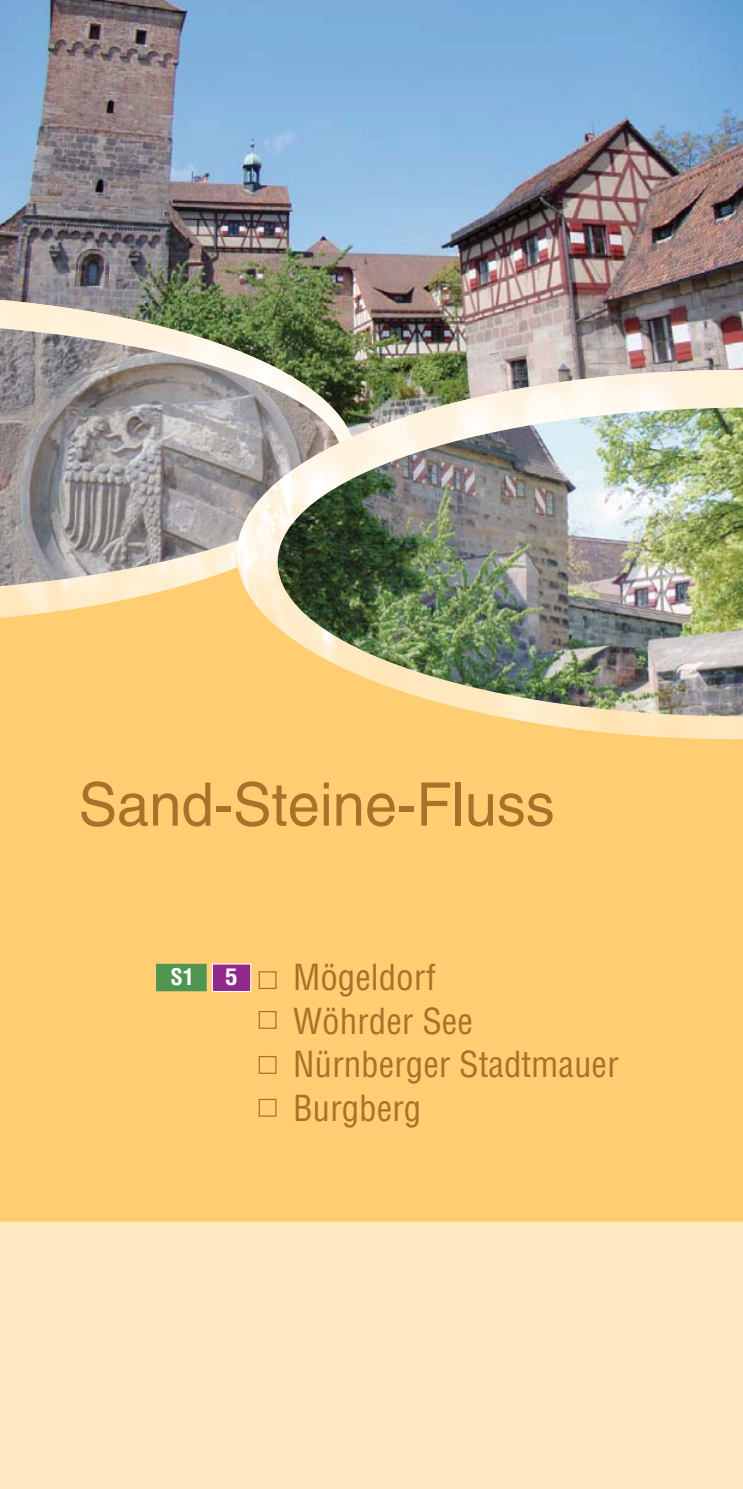
<style>
.page{position:relative;width:743px;height:1489px;background:#fff}
.page>*{position:absolute;margin:0;border:0;box-sizing:border-box;transform-origin:0 0}
.t1{font:60px "Helvetica";color:#a7732a;scale:.96 1}
.t2{font:condensed 35px/43.2px "Helvetica";color:#a7732a}
.t3{font:700 condensed 22.25px "Helvetica";color:#fff}
.t4{font:700 condensed 22.25px "Helvetica";color:#fff;scale:1.12 1}
</style>
<div class="page">
<div style="left:0;top:623px;width:743px;height:598px;background:#ffce72"></div>
<img style="left:0;top:0;width:743px;height:370px">
<img style="left:0;top:294px;width:355px;height:329px">
<img style="left:0;top:322px;width:341px;height:270px">
<img style="left:237px;top:370px;width:506px;height:369px">
<img style="left:278px;top:408px;width:465px;height:308px">
<svg style="left:258px;top:970px;width:19px;height:147px;background:#f4c269"></svg>
<div style="left:158px;top:965px;width:47px;height:24px;background:#4f9551"></div>
<div style="left:156px;top:963px;width:51px;height:28px;border:3px solid #4f9551"></div>
<div style="left:0;top:1221px;width:743px;height:267px;background:#ffe9c2"></div>
<div style="left:212px;top:963px;width:39px;height:28px;background:#91298d"></div>
<div style="left:212px;top:963px;width:39px;height:29px;border:1px solid #fff"></div>
<h1 class="t1" style="left:78px;top:782px;width:498px">Sand-Steine-Fluss</h1>
<p class="t3" style="left:170px;top:968px;width:25px">S1</p>
<p class="t4" style="left:225px;top:967px;width:13px">5</p>
<p class="t2" style="left:293px;top:958px;width:327px">Mögeldorf<br>Wöhrder See<br>Nürnberger Stadtmauer<br>Burgberg</p>
</div>
